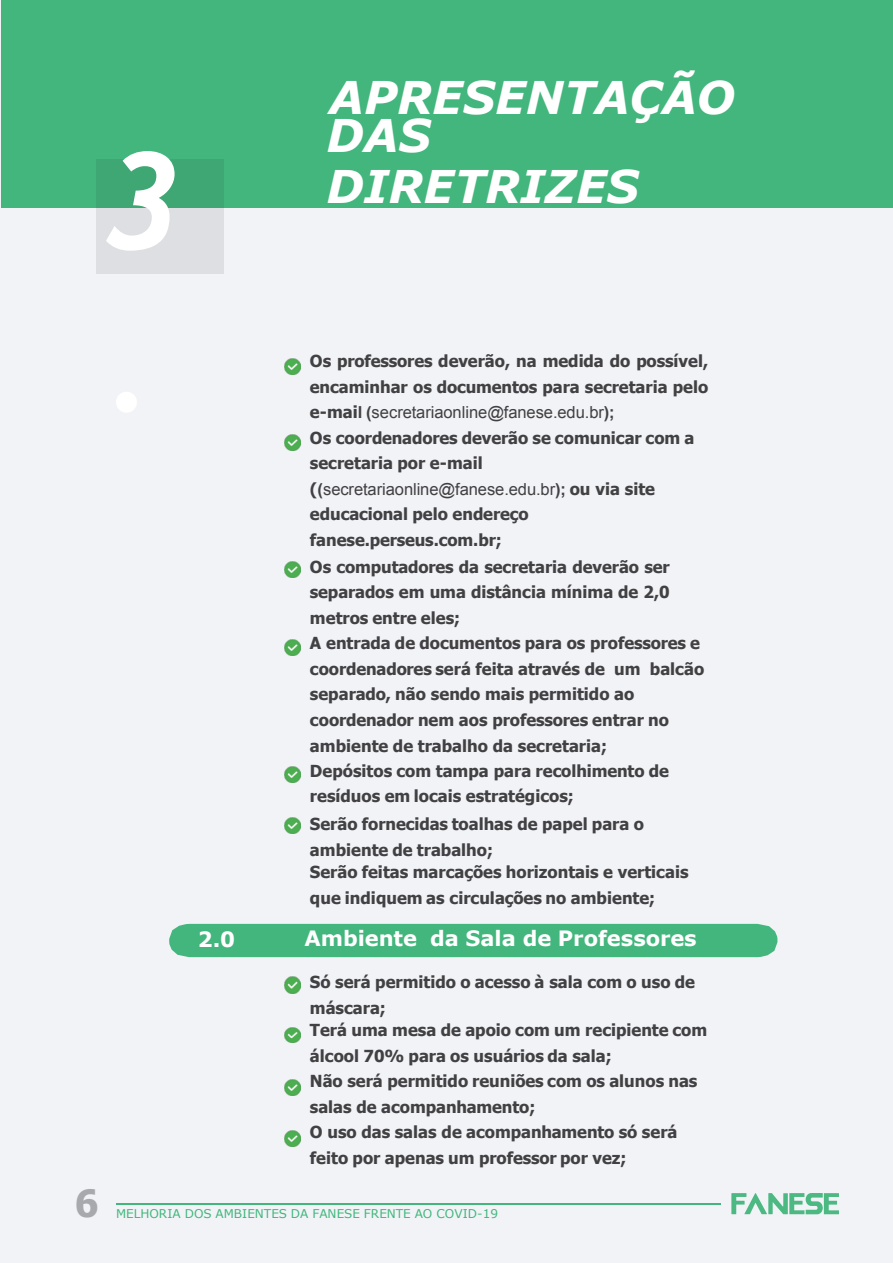
<style>
.page{position:relative;width:893px;height:1263px;background:#fff}
.page>*{position:absolute;margin:0;border:0;box-sizing:border-box;transform-origin:0 0}
.t1{font:italic 700 135px "Trebuchet";color:#fff}
.t2{font:italic 700 45px/38.4px "Verdana";color:#fff}
.t3{font:700 37.5px "Tahoma";color:#a7a9ac}
.t4{font:700 21.15px "Verdana";color:#fff}
.t5{font:700 21px "Verdana";color:#fff}
.t6{font:700 16.5px/25.7px "Tahoma";color:#414042}
.t7{font:12px "Verdana";color:#42b67c}
.s1{font-family:"Arial"}
.s2{font-family:"Arial";font-weight:400}
</style>
<div class="page">
<div style="left:0;top:0;width:892px;height:1263px;background:#f2f3f7"></div>
<hr style="left:116px;top:1203px;width:648px;height:1px;background:#42b67c">
<div style="left:1px;top:1px;width:891px;height:207px;background:#42b67c"></div>
<div style="left:96px;top:159px;width:128px;height:114px;background:#221f1f;opacity:.1"></div>
<div style="left:169px;top:924px;width:608px;height:33px;background:#42b67c"></div>
<img style="left:284px;top:358px;width:16px;height:16px">
<img style="left:284px;top:435px;width:16px;height:16px">
<img style="left:284px;top:561px;width:16px;height:16px">
<img style="left:284px;top:640px;width:16px;height:16px">
<img style="left:284px;top:766px;width:16px;height:16px">
<img style="left:284px;top:817px;width:16px;height:16px">
<img style="left:284px;top:977px;width:16px;height:16px">
<img style="left:284px;top:1027px;width:16px;height:16px">
<img style="left:284px;top:1079px;width:16px;height:16px">
<img style="left:284px;top:1130px;width:16px;height:16px">
<div style="left:721px;top:1165px;width:136px;height:88px;background:#f2f3f7"></div>
<svg style="left:731px;top:1193px;width:108px;height:21px"></svg>
<p class="t1" style="left:103px;top:116px;width:81px">3</p>
<p class="t2" style="left:326px;top:77px;width:410px">APRESENTAÇÃO<br>DAS</p>
<p class="t2" style="left:326px;top:166px;width:314px">DIRETRIZES</p>
<p class="t3" style="left:75px;top:1177px;width:25px">6</p>
<p class="t5" style="left:198px;top:924px;width:39px">2.0</p>
<p class="t6" style="left:310px;top:349px;width:400px">Os professores deverão, na medida do possível, encaminhar os documentos para secretaria pelo e-mai<span class="s1">l (</span><span class="s2">secretariaonline@fanese.edu.br</span><span class="s1">);<br></span>Os coordenadores deverão se comunicar com a secretaria por e-mail (<span class="s1">(</span><span class="s2">secretariaonline@fanese.edu.br</span><span class="s1">);</span> ou via site educacional pelo endereço fanese.perseus.com.br;<br>Os computadores da secretaria deverão ser separados em uma distância mínima de 2,0 metros entre eles;<br>A entrada de documentos para os professores e coordenadores será feita através de um balcão separado, não sendo mais permitido ao coordenador nem aos professores entrar no ambiente de trabalho da secretaria;<br>Depósitos com tampa para recolhimento de resíduos em locais estratégicos;</p>
<p class="t6" style="left:310px;top:811px;width:336px">Serão fornecidas toalhas de papel para o ambiente de trabalho;</p>
<p class="t6" style="left:310px;top:860px;width:380px">Serão feitas marcações horizontais e verticais que indiquem as circulações no ambiente;</p>
<p class="t4" style="left:304px;top:923px;width:394px">Ambiente da Sala de Professores</p>
<p class="t6" style="left:310px;top:969px;width:387px">Só será permitido o acesso à sala com o uso de máscara;</p>
<p class="t6" style="left:310px;top:1018px;width:399px">Terá uma mesa de apoio com um recipiente com álcool 70% para os usuários da sala;<br>Não será permitido reuniões com os alunos nas salas de acompanhamento;<br>O uso das salas de acompanhamento só será feito por apenas um professor por vez;</p>
<p class="t7" style="left:116px;top:1205px;width:383px">MELHORIA DOS AMBIENTES DA FANESE FRENTE AO COVID-19</p>
</div>
